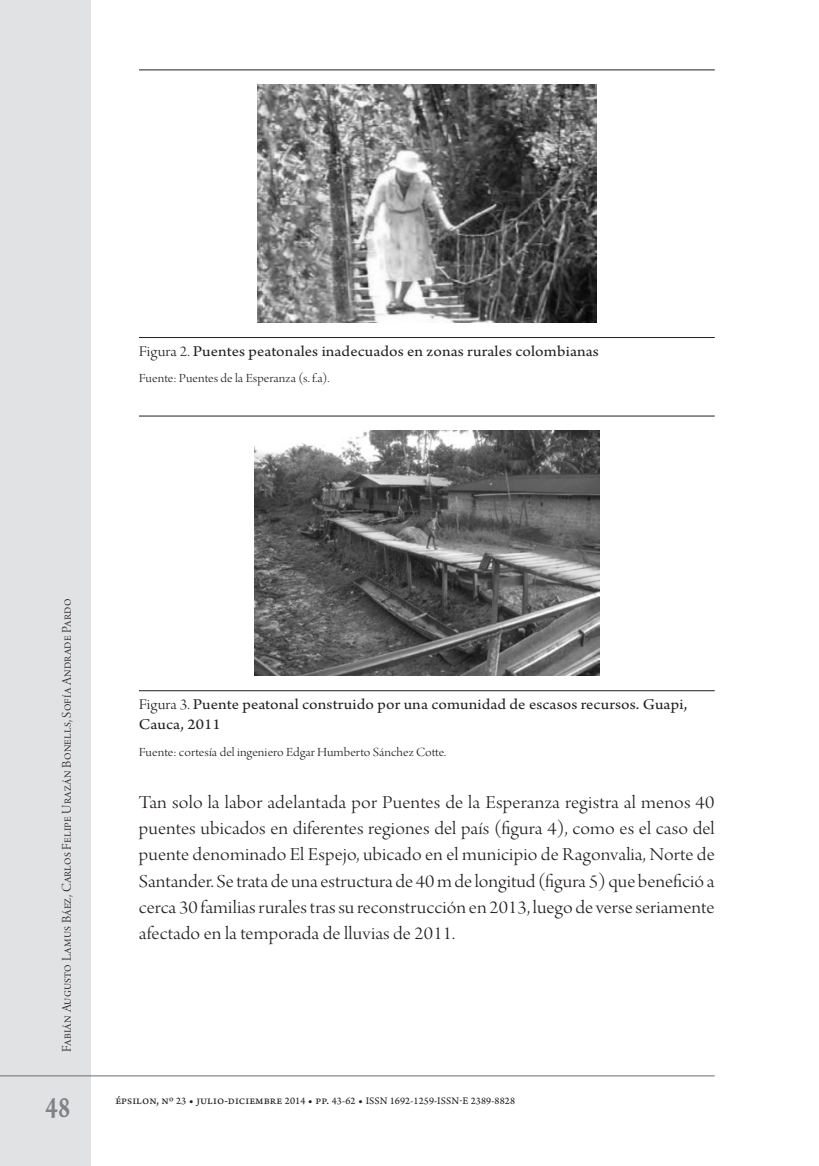
<style>
.page{position:relative;width:819px;height:1166px;background:#fff}
.page>*{position:absolute;margin:0;border:0;box-sizing:border-box;transform-origin:0 0}
.t1{font:31.5px "Arno Pro Smbd Caption";color:#808285;scale:.75 1}
.t2{font:19.25px/26.1px "Arno Pro Light Display";letter-spacing:.005em;color:#231f20;text-align:justify;scale:1.1 1}
.t3{font:15.75px/20.1px "Arno Pro";letter-spacing:.005em;color:#231f20;scale:1.1 1}
.t4{font:14px "Arno Pro Light Display";letter-spacing:.015em;color:#231f20}
.t5{font:13.12px "Arno Pro Light Display";letter-spacing:.005em;color:#231f20;scale:1.1 1}
.t6{font:10.5px "Arno Pro Sm Text";letter-spacing:.01em;color:#231f20}
.s1{font-family:"Arno Pro Light Display"}
.s2{font-size:12.25px}
</style>
<div class="page">
<div style="left:0;top:0;width:91px;height:1166px;background:#e1e2e4"></div>
<hr style="left:0;top:1075px;width:714px;height:1px;background:#6c6d70">
<hr style="left:139px;top:69px;width:575px;height:1px;background:#231f20">
<hr style="left:139px;top:337px;width:575px;height:1px;background:#231f20">
<img style="left:257px;top:85px;width:339px;height:238px">
<hr style="left:139px;top:416px;width:575px;height:1px;background:#231f20">
<hr style="left:139px;top:690px;width:575px;height:1px;background:#231f20">
<img style="left:254px;top:431px;width:345px;height:245px">
<p class="t3" style="left:139px;top:342px;width:419px"><span class="s1">Figura 2.</span> Puentes peatonales inadecuados en zonas rurales colombianas</p>
<p class="t5" style="left:139px;top:371px;width:175px">Fuente: Puentes de la Esperanza (s. f.a).</p>
<p class="t4" style="left:59px;top:1052px;width:454px;rotate:-90deg">Fabián Augusto Lamus Báez, Carlos Felipe Urazán Bonells, Sofía Andrade Pardo</p>
<h1 class="t1" style="left:46px;top:1088px;width:34px">48</h1>
<p class="t3" style="left:139px;top:695px;width:500px"><span class="s1">Figura 3.</span> Puente peatonal construido por una comunidad de escasos recursos. Guapi,<br>Cauca, 2011</p>
<p class="t5" style="left:139px;top:745px;width:281px">Fuente: cortesía del ingeniero Edgar Humberto Sánchez Cotte.</p>
<p class="t2" style="left:139px;top:790px;width:525px">Tan solo la labor adelantada por Puentes de la Esperanza registra al menos 40 puentes ubicados en diferentes regiones del país (figura 4), como es el caso del puente denominado El Espejo, ubicado en el municipio de Ragonvalia, Norte de Santander. Se trata de una estructura de 40 m de longitud (figura 5) que benefició a cerca 30 familias rurales tras su reconstrucción en 2013, luego de verse seriamente afectado en la temporada de lluvias de 2011.</p>
<p class="t6" style="left:115px;top:1094px;width:401px"><span class="s2">épsilon, nº</span> 23 <span class="s2">• julio-diciembre</span> 2014 <span class="s2">• pp.</span> 43-62 <span class="s2">•</span> ISSN 1692-1259-IssN-e 2389-8828</p>
</div>
